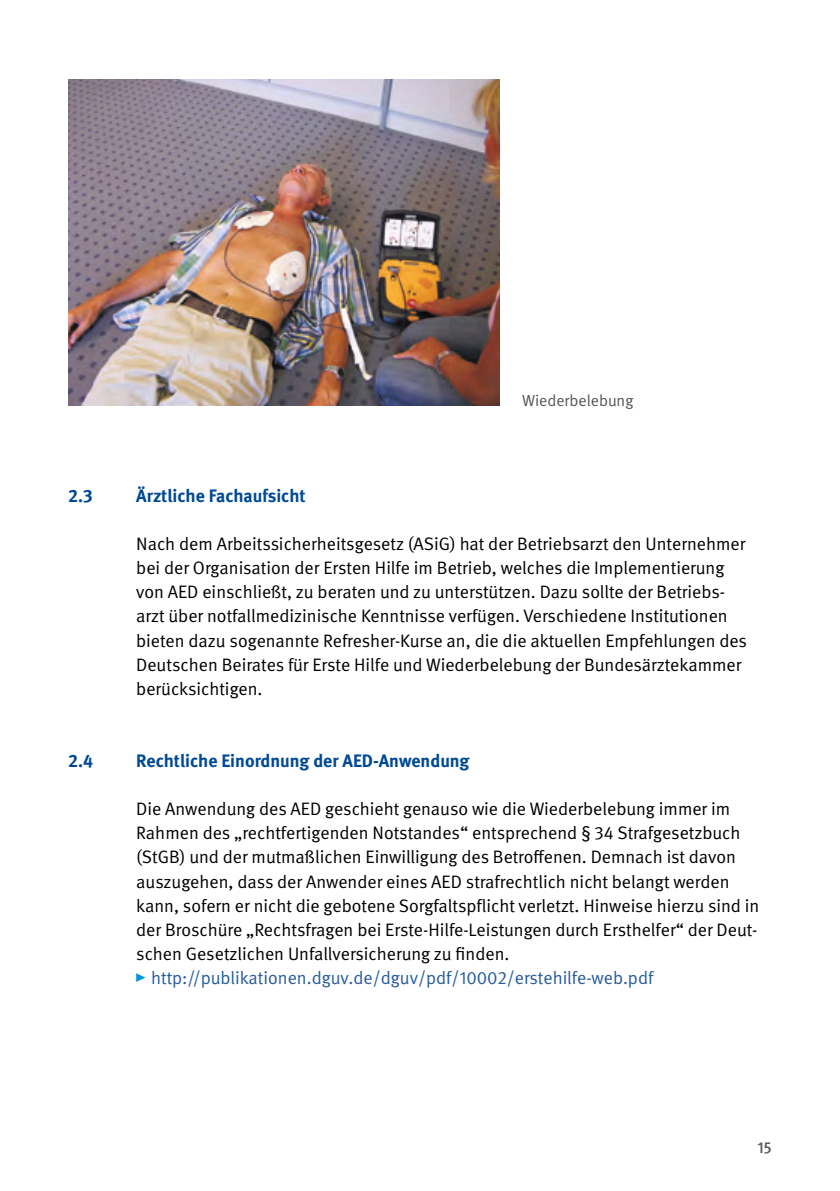
<style>
.page{position:relative;width:840px;height:1191px;background:#fff}
.page>*{position:absolute;margin:0;border:0;box-sizing:border-box;transform-origin:0 0}
.FT{font:18px/24px "DGUV Meta";color:#000}
.t1{font:700 18px "DGUV Meta";color:#004994}
.FT-2{font:18px "DGUV Meta";color:#275b9b}
.t2{font:16px "DGUV Meta";color:#575756}
.t3{font:500 16px "DGUV Meta";color:#575756}
</style>
<div class="page">
<svg style="left:136px;top:973px;width:9px;height:8px"></svg>
<img style="left:68px;top:80px;width:431px;height:325px">
<p class="t2" style="left:522px;top:391px;width:113px">Wiederbelebung</p>
<h2 class="t1" style="left:68px;top:485px;width:26px">2.3</h2>
<h2 class="t1" style="left:136px;top:485px;width:171px">Ärztliche Fachaufsicht</h2>
<p class="FT" style="left:136px;top:532px;width:612px">Nach dem Arbeitssicherheitsgesetz (ASiG) hat der Betriebsarzt den Unternehmer bei der Organisation der Ersten Hilfe im Betrieb, welches die Implementierung von AED einschließt, zu beraten und zu unterstützen. Dazu sollte der Betriebs&shy;arzt über notfallmedizinische Kenntnisse verfügen. Verschiedene Institutionen bieten dazu sogenannte Refresher-Kurse an, die die aktuellen Empfehlungen des Deutschen Beirates für Erste Hilfe und Wiederbelebung der Bundesärztekammer berücksichtigen.</p>
<h2 class="t1" style="left:68px;top:750px;width:26px">2.4</h2>
<h2 class="t1" style="left:136px;top:750px;width:334px">Rechtliche Einordnung der AED-Anwendung</h2>
<p class="FT" style="left:136px;top:797px;width:595px">Die Anwendung des AED geschieht genauso wie die Wiederbelebung immer im</p>
<p class="FT" style="left:136px;top:821px;width:605px">Rahmen des „rechtfertigenden Notstandes“ entsprechend § 34 Strafgesetzbuch</p>
<p class="FT" style="left:136px;top:845px;width:601px">(StGB) und der mutmaßlichen Einwilligung des Betroffenen. Demnach ist davon</p>
<p class="FT" style="left:136px;top:869px;width:594px">auszugehen, dass der Anwender eines AED strafrechtlich nicht belangt werden</p>
<p class="FT" style="left:136px;top:894px;width:624px">kann, sofern er nicht die gebotene Sorgfaltspflicht verletzt. Hinweise hierzu sind in</p>
<p class="FT" style="left:136px;top:918px;width:622px">der Broschüre „Rechtsfragen bei Erste-Hilfe-Leistungen durch Ersthelfer“ der Deut-</p>
<p class="FT" style="left:136px;top:942px;width:374px">schen Gesetzlichen Unfallversicherung zu finden.</p>
<p class="FT-2" style="left:151px;top:967px;width:503px">http://publikationen.dguv.de/dguv/pdf/10002/erstehilfe-web.pdf</p>
<p class="t3" style="left:757px;top:1137px;width:16px">15</p>
</div>
